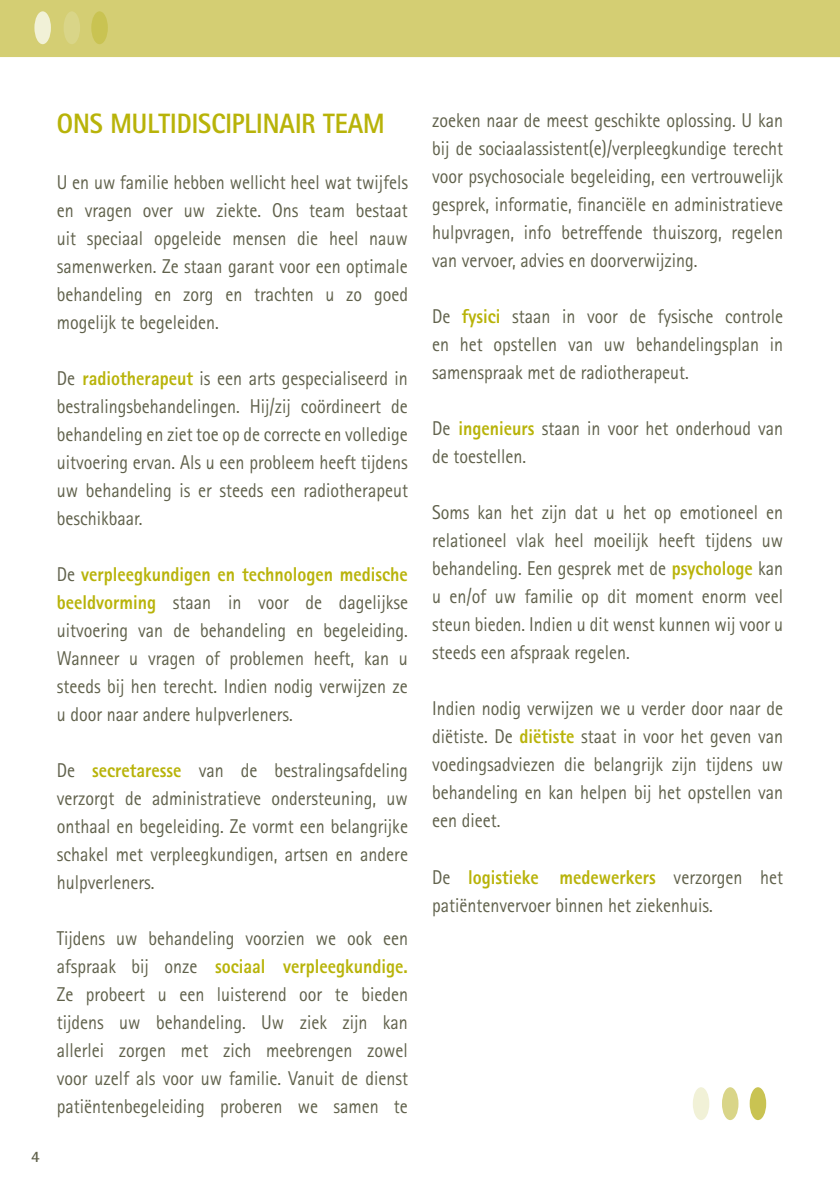
<style>
.page{position:relative;width:840px;height:1191px;background:#fff}
.page>*{position:absolute;margin:0;border:0;box-sizing:border-box;transform-origin:0 0}
.tabel_titel{font:800 28px "Rotis Sans Serif Std";color:#b8b309;scale:.9 1}
.tabel_titel-2{font:20px/28px "Rotis Sans Serif Std";color:#60614b;text-align:justify;scale:.9 1}
.t1{font:700 16px "Rotis Sans Serif Std";color:#60614b}
.s1{font-weight:800;color:#b8b309}
</style>
<div class="page">
<div style="left:0;top:0;width:839px;height:57px;background:#d4ce73"></div>
<div style="left:91px;top:11px;width:17px;height:33px;background:#c9c352;border-radius:50%"></div>
<div style="left:64px;top:11px;width:16px;height:33px;background:#d9d588;border-radius:50%"></div>
<div style="left:34px;top:11px;width:17px;height:33px;background:#f1f1d7;border-radius:50%"></div>
<div style="left:749px;top:1087px;width:16px;height:33px;background:#c9c352;border-radius:50%"></div>
<div style="left:721px;top:1087px;width:17px;height:33px;background:#d9d588;border-radius:50%"></div>
<div style="left:692px;top:1087px;width:17px;height:33px;background:#f1f1d7;border-radius:50%"></div>
<p class="t1" style="left:31px;top:1146px;width:10px">4</p>
<p class="tabel_titel" style="left:57px;top:105px;width:366px">ONS MULTIDISCIPLINAIR TEAM</p>
<p class="tabel_titel-2" style="left:57px;top:168px;width:391px">U en uw familie hebben wellicht heel wat twijfels en vragen over uw ziekte. Ons team bestaat uit speciaal opgeleide mensen die heel nauw samenwerken. Ze staan garant voor een optimale behandeling en zorg en trachten u zo goed mogelijk te begeleiden.</p>
<p class="tabel_titel-2" style="left:57px;top:364px;width:391px">De <span class="s1">radiotherapeut</span> is een arts gespecialiseerd in bestralingsbehandelingen. Hij/zij coördineert de behandeling en ziet toe op de correcte en volledige uitvoering ervan. Als u een probleem heeft tijdens uw behandeling is er steeds een radiotherapeut beschikbaar.</p>
<p class="tabel_titel-2" style="left:57px;top:560px;width:391px">De <span class="s1">verpleegkundigen en technologen medische beeldvorming</span> staan in voor de dagelijkse uitvoering van de behandeling en begeleiding.<br>Wanneer u vragen of problemen heeft, kan u steeds bij hen terecht. Indien nodig verwijzen ze u door naar andere hulpverleners.</p>
<p class="tabel_titel-2" style="left:57px;top:756px;width:391px">De <span class="s1">secretaresse</span> van de bestralingsafdeling verzorgt de administratieve ondersteuning, uw onthaal en begeleiding. Ze vormt een belangrijke schakel met verpleegkundigen, artsen en andere hulpverleners.</p>
<p class="tabel_titel-2" style="left:57px;top:924px;width:391px">Tijdens uw behandeling voorzien we ook een afspraak bij onze <span class="s1">sociaal verpleegkundige.<br></span>Ze probeert u een luisterend oor te bieden tijdens uw behandeling. Uw ziek zijn kan allerlei zorgen met zich meebrengen zowel voor uzelf als voor uw familie. Vanuit de dienst patiëntenbegeleiding proberen we samen te</p>
<p class="tabel_titel-2" style="left:432px;top:106px;width:391px">zoeken naar de meest geschikte oplossing. U kan bij de sociaalassistent(e)/verpleegkundige terecht voor psychosociale begeleiding, een vertrouwelijk gesprek, informatie, financiële en administratieve hulpvragen, info betreffende thuiszorg, regelen van vervoer, advies en doorverwijzing.</p>
<p class="tabel_titel-2" style="left:432px;top:302px;width:391px">De <span class="s1">fysici</span> staan in voor de fysische controle en het opstellen van uw behandelingsplan in samenspraak met de radiotherapeut.</p>
<p class="tabel_titel-2" style="left:432px;top:414px;width:391px">De <span class="s1">ingenieurs</span> staan in voor het onderhoud van de toestellen.</p>
<p class="tabel_titel-2" style="left:432px;top:498px;width:391px">Soms kan het zijn dat u het op emotioneel en relationeel vlak heel moeilijk heeft tijdens uw behandeling. Een gesprek met de <span class="s1">psychologe</span> kan u en/of uw familie op dit moment enorm veel steun bieden. Indien u dit wenst kunnen wij voor u steeds een afspraak regelen.</p>
<p class="tabel_titel-2" style="left:432px;top:694px;width:391px">Indien nodig verwijzen we u verder door naar de diëtiste. De <span class="s1">diëtiste</span> staat in voor het geven van voedingsadviezen die belangrijk zijn tijdens uw behandeling en kan helpen bij het opstellen van een dieet.</p>
<p class="tabel_titel-2" style="left:432px;top:862px;width:391px">De <span class="s1">logistieke medewerkers</span> verzorgen het patiëntenvervoer binnen het ziekenhuis.</p>
</div>
